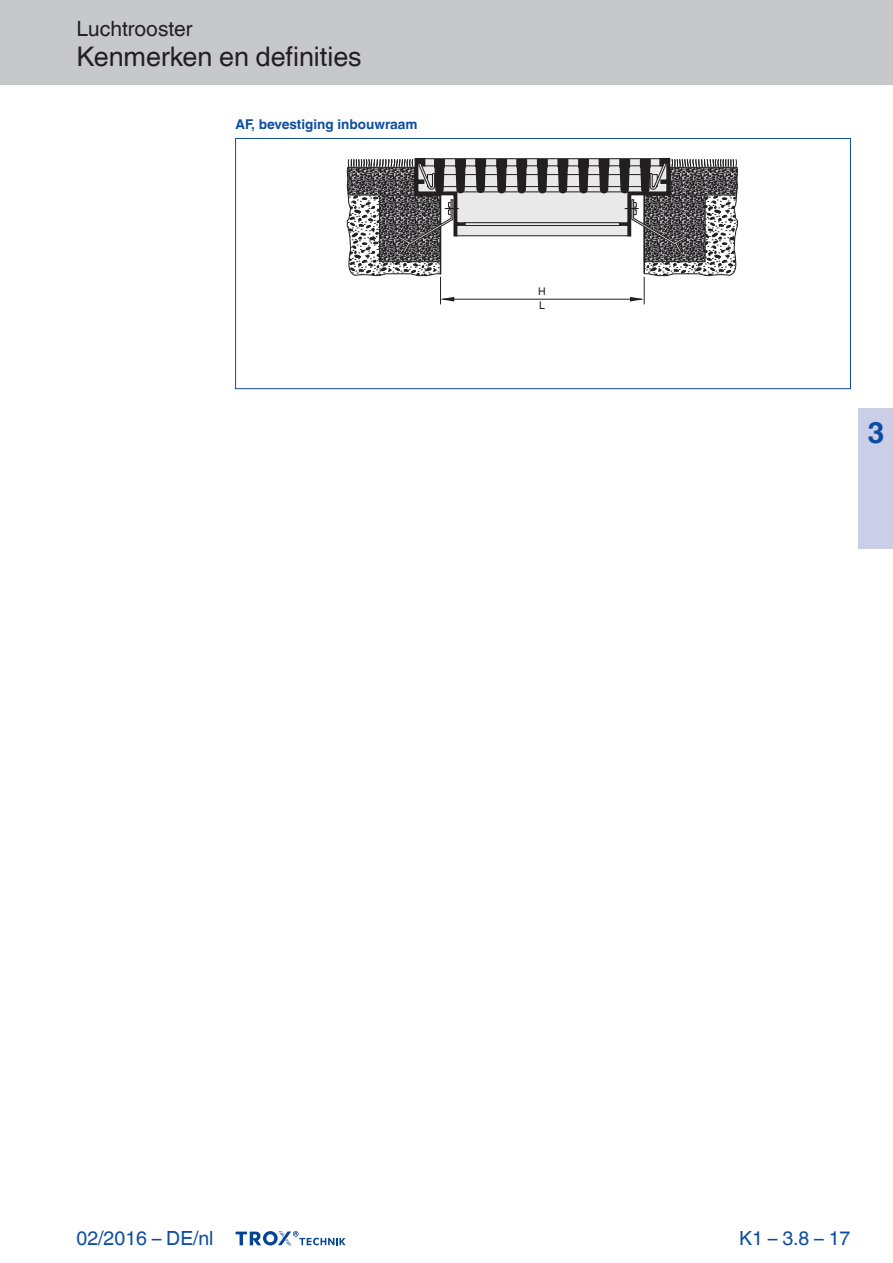
<style>
.page{position:relative;width:893px;height:1263px;background:#fff}
.page>*{position:absolute;margin:0;border:0;box-sizing:border-box;transform-origin:0 0}
.Register-Tab-Ziffern{font:700 30px "TROX Helvetica";color:#0d4da1}
.Navigation_2{font:27px "TROX Helvetica";color:#231f20}
.Navigation_1{font:21px "TROX Helvetica";color:#231f20}
.country{font:19.5px "TROX Helvetica";color:#0d4da1}
.pagina_li-re{font:19.5px "TROX Helvetica";color:#0d4da1}
.Standard_oben_links{font:700 13.5px "TROX Helvetica";color:#0d4da1}
.Update_OIDs{font:10.5px/14px "TROX Helvetica";color:#1d1d1b}
</style>
<div class="page">
<div style="left:0;top:0;width:893px;height:85px;background:#c7c8ca"></div>
<svg style="left:236px;top:1231px;width:110px;height:15px"></svg>
<div style="left:859px;top:408px;width:34px;height:141px;background:#cacee7"></div>
<svg style="left:347px;top:158px;width:391px;height:146px"></svg>
<hr style="left:235px;top:138px;width:1px;height:251px;background:#0d4da1">
<hr style="left:850px;top:138px;width:1px;height:251px;background:#0d4da1">
<hr style="left:235px;top:138px;width:615px;height:1px;background:#0d4da1">
<hr style="left:235px;top:388px;width:615px;height:1px;background:#0d4da1">
<p class="Navigation_1" style="left:77px;top:17px;width:118px">Luchtrooster</p>
<p class="Navigation_2" style="left:77px;top:41px;width:287px">Kenmerken en definities</p>
<p class="Standard_oben_links" style="left:236px;top:116px;width:184px">AF, bevestiging inbouwraam</p>
<p class="Update_OIDs" style="left:538px;top:284px;width:9px">H<br>L</p>
<p class="Register-Tab-Ziffern" style="left:867px;top:415px;width:19px">3</p>
<p class="country" style="left:77px;top:1227px;width:138px">02/2016 – DE/nl</p>
<p class="pagina_li-re" style="left:739px;top:1227px;width:113px">K1 – 3.8 – 17</p>
</div>
